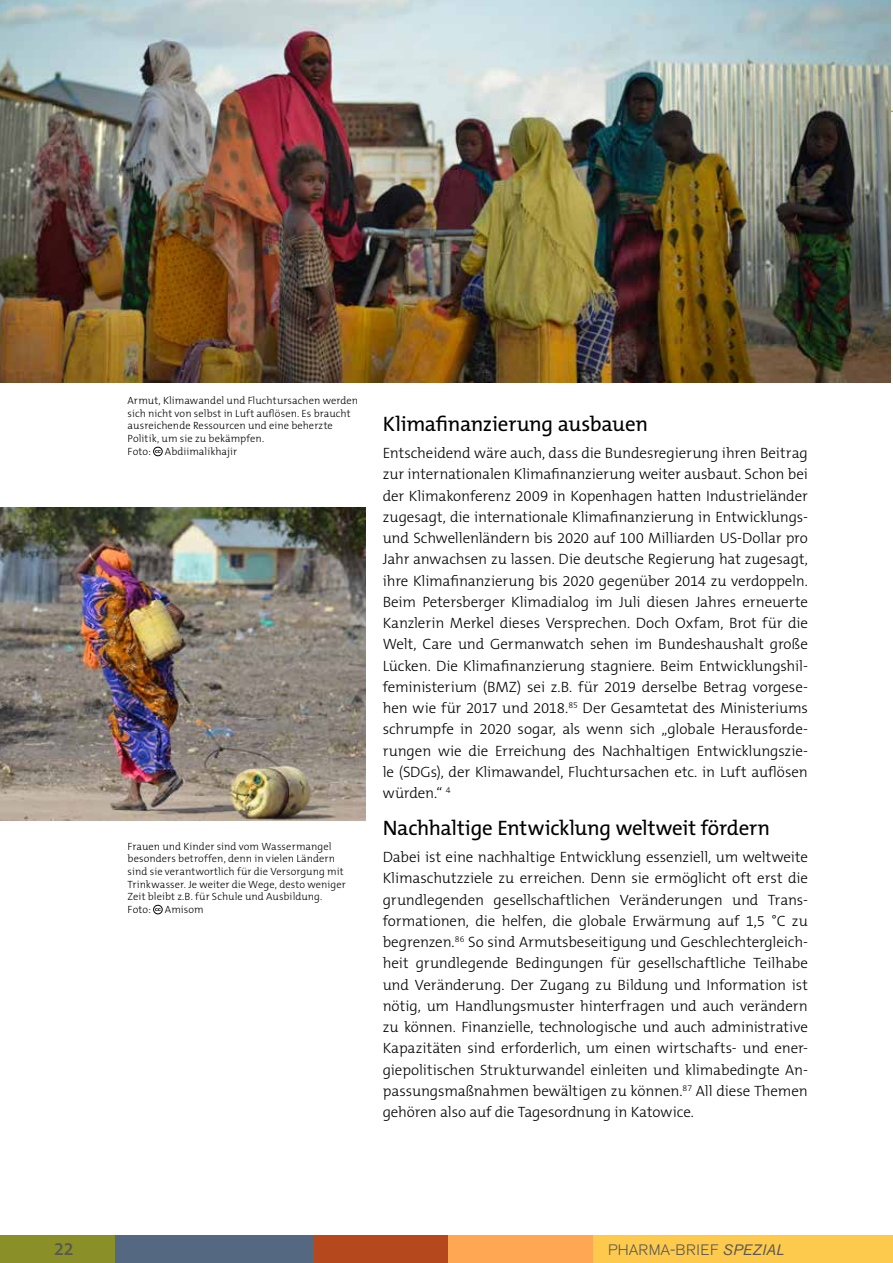
<style>
.page{position:relative;width:893px;height:1263px;background:#fff}
.page>*{position:absolute;margin:0;border:0;box-sizing:border-box;transform-origin:0 0}
.t1{font:21px "The Mix B5 Plain";letter-spacing:-.015em;color:#000}
.t2{font:600 18px "The Mix B6";color:#575756}
.t3{font:300 15px/21.3px "The Mix B3";letter-spacing:-.005em;color:#000;text-align:justify}
.t4{font:300 15px "Akzidenz Grotesk BE";letter-spacing:.04em;color:#575756}
.t5{font:300 10.5px/12.6px "The Mix B3";letter-spacing:.005em;color:#000}
.s1{font-weight:400;font-style:italic}
</style>
<div class="page">
<div style="left:0;top:1235px;width:132px;height:28px;background:#8a8f28"></div>
<hr style="left:0;top:111px;width:893px;height:1px;background:#afca0b">
<div style="left:115px;top:1235px;width:308px;height:28px;background:#546881"></div>
<div style="left:592px;top:1235px;width:301px;height:28px;background:#fdca4d"></div>
<div style="left:315px;top:1235px;width:195px;height:28px;background:#b5481d"></div>
<div style="left:448px;top:1235px;width:145px;height:28px;background:#ffa753"></div>
<div style="left:153px;top:447px;width:10px;height:9px;border:1px solid #000;border-radius:50%"></div>
<svg style="left:155px;top:450px;width:6px;height:3px"></svg>
<img style="left:0;top:0;width:891px;height:383px">
<img style="left:0;top:507px;width:366px;height:314px">
<div style="left:153px;top:905px;width:10px;height:9px;border:1px solid #000;border-radius:50%"></div>
<svg style="left:155px;top:908px;width:6px;height:3px"></svg>
<p class="t5" style="left:128px;top:395px;width:232px">Armut, Klimawandel und Fluchtursachen werden sich nicht von selbst in Luft auflösen. Es braucht ausreichende Ressourcen und eine beherzte Politik, um sie zu bekämpfen.<br>Foto:</p>
<p class="t5" style="left:165px;top:445px;width:74px">Abdiimalikhajir</p>
<p class="t5" style="left:128px;top:840px;width:220px">Frauen und Kinder sind vom Wassermangel besonders betroffen, denn in vielen Ländern sind sie verantwortlich für die Versorgung mit Trinkwasser. Je weiter die Wege, desto weniger Zeit bleibt z.B. für Schule und Ausbildung.<br>Foto:</p>
<p class="t5" style="left:165px;top:903px;width:40px">Amisom</p>
<h1 class="t1" style="left:383px;top:412px;width:267px">Klimafinanzierung ausbauen</h1>
<p class="t3" style="left:383px;top:443px;width:427px">Entscheidend wäre auch, dass die Bundesregierung ihren Beitrag zur internationalen Klimafinanzierung weiter ausbaut. Schon bei der Klimakonferenz 2009 in Kopenhagen hatten Industrieländer zugesagt, die internationale Klimafinanzierung in Entwicklungs&shy;und Schwellenländern bis 2020 auf 100 Milliarden US-Dollar pro Jahr anwachsen zu lassen. Die deutsche Regierung hat zugesagt, ihre Klimafinanzierung bis 2020 gegenüber 2014 zu verdoppeln.<br>Beim Petersberger Klimadialog im Juli diesen Jahres erneuerte Kanzlerin Merkel dieses Versprechen. Doch Oxfam, Brot für die Welt, Care und Germanwatch sehen im Bundeshaushalt große Lücken. Die Klimafinanzierung stagniere. Beim Entwicklungshil&shy;feministerium (BMZ) sei z.B. für 2019 derselbe Betrag vorgese&shy;hen wie für 2017 und 2018.<sup>85</sup> Der Gesamtetat des Ministeriums schrumpfe in 2020 sogar, als wenn sich „globale Herausforde&shy;rungen wie die Erreichung des Nachhaltigen Entwicklungszie&shy;le (SDGs), der Klimawandel, Fluchtursachen etc. in Luft auflösen würden.“ <sup>4</sup></p>
<h1 class="t1" style="left:383px;top:816px;width:389px">Nachhaltige Entwicklung weltweit fördern</h1>
<p class="t3" style="left:383px;top:847px;width:427px">Dabei ist eine nachhaltige Entwicklung essenziell, um weltweite Klimaschutzziele zu erreichen. Denn sie ermöglicht oft erst die grundlegenden gesellschaftlichen Veränderungen und Trans&shy;formationen, die helfen, die globale Erwärmung auf 1,5 °C zu begrenzen.<sup>86</sup> So sind Armutsbeseitigung und Geschlechtergleich&shy;heit grundlegende Bedingungen für gesellschaftliche Teilhabe und Veränderung. Der Zugang zu Bildung und Information ist nötig, um Handlungsmuster hinterfragen und auch verändern zu können. Finanzielle, technologische und auch administrative Kapazitäten sind erforderlich, um einen wirtschafts- und ener&shy;giepolitischen Strukturwandel einleiten und klimabedingte An&shy;passungsmaßnahmen bewältigen zu können.<sup>87</sup> All diese Themen gehören also auf die Tagesordnung in Katowice.</p>
<p class="t2" style="left:54px;top:1239px;width:21px">22</p>
<p class="t4" style="left:608px;top:1241px;width:178px">PHARMA-BRIEF <span class="s1">SPEZIAL</span></p>
</div>
